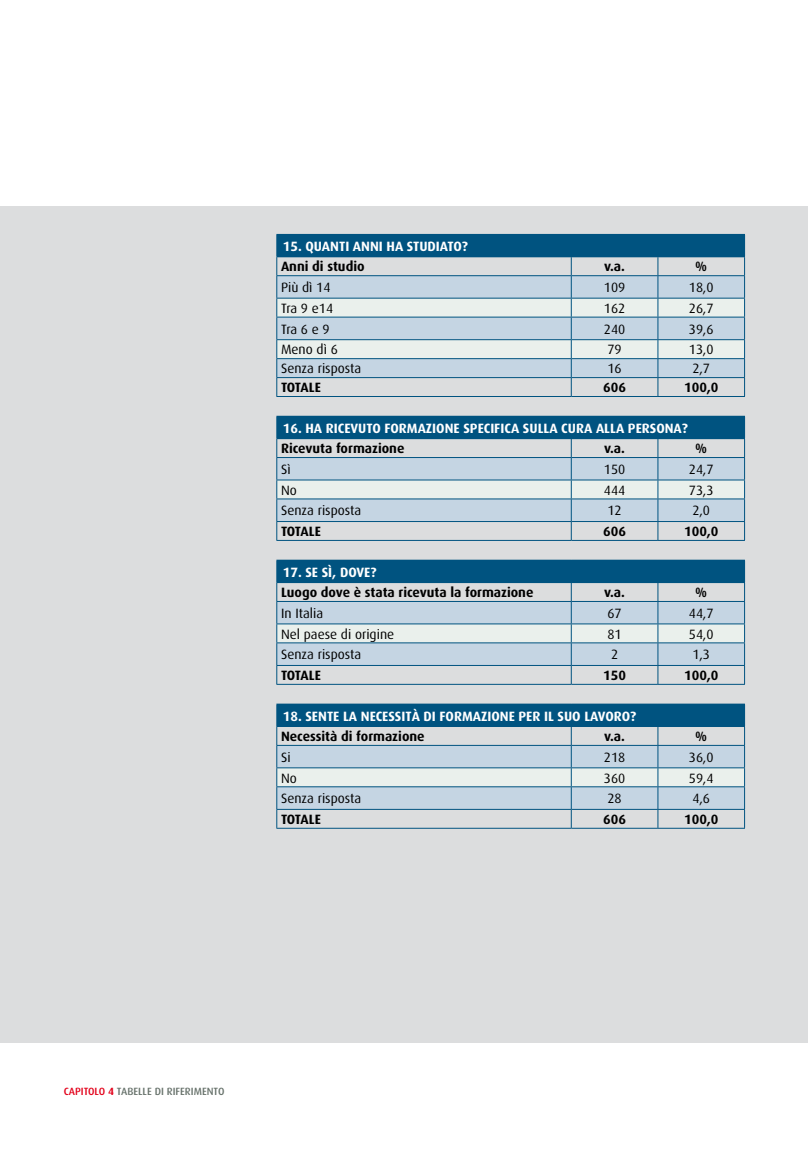
<style>
.page{position:relative;width:808px;height:1149px;background:#fff}
.page>*{position:absolute;margin:0;border:0;box-sizing:border-box;transform-origin:0 0}
.t1{font:13.5px "Dax";color:#000}
.t2{font:700 13.5px "Dax";color:#000}
.t3{font:700 13.5px "Dax";color:#fff}
.t4{font:500 10.5px "Dax";color:#67726b}
.s1{color:#e2001a}
.s2{font-weight:700;color:#e2001a}
</style>
<div class="page">
<div style="left:0;top:206px;width:808px;height:836px;background:#dcddde"></div>
<hr style="left:276px;top:234px;width:295px;height:1px;background:#005380">
<hr style="left:571px;top:234px;width:87px;height:1px;background:#005380">
<hr style="left:658px;top:234px;width:87px;height:1px;background:#005380">
<svg style="left:276px;top:235px;width:469px;height:161px"></svg>
<hr style="left:276px;top:396px;width:295px;height:1px;background:#005380">
<hr style="left:571px;top:396px;width:87px;height:1px;background:#005380">
<hr style="left:658px;top:396px;width:87px;height:1px;background:#005380">
<svg style="left:276px;top:416px;width:469px;height:124px"></svg>
<hr style="left:276px;top:540px;width:295px;height:1px;background:#005380">
<hr style="left:571px;top:540px;width:87px;height:1px;background:#005380">
<hr style="left:658px;top:540px;width:87px;height:1px;background:#005380">
<hr style="left:276px;top:559px;width:295px;height:1px;background:#005380">
<hr style="left:571px;top:559px;width:87px;height:1px;background:#005380">
<hr style="left:658px;top:559px;width:87px;height:1px;background:#005380">
<svg style="left:276px;top:560px;width:469px;height:123px"></svg>
<hr style="left:276px;top:683px;width:295px;height:1px;background:#005380">
<hr style="left:571px;top:683px;width:87px;height:1px;background:#005380">
<hr style="left:658px;top:683px;width:87px;height:1px;background:#005380">
<hr style="left:276px;top:703px;width:295px;height:1px;background:#005380">
<hr style="left:571px;top:703px;width:87px;height:1px;background:#005380">
<hr style="left:658px;top:703px;width:87px;height:1px;background:#005380">
<svg style="left:276px;top:704px;width:469px;height:123px"></svg>
<hr style="left:276px;top:827px;width:295px;height:1px;background:#005380">
<hr style="left:571px;top:827px;width:87px;height:1px;background:#005380">
<hr style="left:658px;top:827px;width:87px;height:1px;background:#005380">
<p class="t3" style="left:283px;top:238px;width:187px">15. QUANTI ANNI HA STUDIATO?</p>
<p class="t2" style="left:281px;top:259px;width:85px">ANNI DI STUDIO</p>
<p class="t2" style="left:604px;top:259px;width:22px">V.A.</p>
<p class="t2" style="left:695px;top:259px;width:13px">%</p>
<p class="t1" style="left:281px;top:280px;width:51px">Più dì 14</p>
<p class="t1" style="left:604px;top:280px;width:23px">109</p>
<p class="t1" style="left:689px;top:280px;width:26px">18,0</p>
<p class="t1" style="left:281px;top:300px;width:54px">Tra 9 e14</p>
<p class="t1" style="left:604px;top:300px;width:23px">162</p>
<p class="t1" style="left:689px;top:300px;width:26px">26,7</p>
<p class="t1" style="left:281px;top:321px;width:50px">Tra 6 e 9</p>
<p class="t1" style="left:604px;top:321px;width:23px">240</p>
<p class="t1" style="left:689px;top:321px;width:26px">39,6</p>
<p class="t1" style="left:281px;top:342px;width:58px">Meno dì 6</p>
<p class="t1" style="left:607px;top:342px;width:16px">79</p>
<p class="t1" style="left:689px;top:342px;width:26px">13,0</p>
<p class="t1" style="left:281px;top:361px;width:82px">Senza risposta</p>
<p class="t1" style="left:607px;top:361px;width:16px">16</p>
<p class="t1" style="left:692px;top:361px;width:19px">2,7</p>
<p class="t2" style="left:281px;top:380px;width:40px">TOTALE</p>
<p class="t2" style="left:603px;top:380px;width:24px">606</p>
<p class="t2" style="left:684px;top:380px;width:36px">100,0</p>
<p class="t3" style="left:283px;top:420px;width:407px">16. HA RICEVUTO FORMAZIONE SPECIFICA SULLA CURA ALLA PERSONA?</p>
<p class="t2" style="left:281px;top:441px;width:125px">RICEVUTA FORMAZIONE</p>
<p class="t2" style="left:604px;top:441px;width:22px">V.A.</p>
<p class="t2" style="left:695px;top:441px;width:13px">%</p>
<p class="t1" style="left:281px;top:461px;width:11px">Sì</p>
<p class="t1" style="left:604px;top:461px;width:23px">150</p>
<p class="t1" style="left:689px;top:461px;width:26px">24,7</p>
<p class="t1" style="left:281px;top:482px;width:17px">No</p>
<p class="t1" style="left:604px;top:482px;width:23px">444</p>
<p class="t1" style="left:689px;top:482px;width:26px">73,3</p>
<p class="t1" style="left:281px;top:503px;width:82px">Senza risposta</p>
<p class="t1" style="left:607px;top:503px;width:16px">12</p>
<p class="t1" style="left:692px;top:503px;width:19px">2,0</p>
<p class="t2" style="left:281px;top:523px;width:40px">TOTALE</p>
<p class="t2" style="left:603px;top:523px;width:24px">606</p>
<p class="t2" style="left:684px;top:523px;width:36px">100,0</p>
<p class="t3" style="left:283px;top:564px;width:95px">17. SE SÌ, DOVE?</p>
<p class="t2" style="left:281px;top:584px;width:254px">LUOGO DOVE È STATA RICEVUTA LA FORMAZIONE</p>
<p class="t2" style="left:604px;top:584px;width:22px">V.A.</p>
<p class="t2" style="left:695px;top:584px;width:13px">%</p>
<p class="t1" style="left:281px;top:605px;width:44px">In Italia</p>
<p class="t1" style="left:607px;top:605px;width:16px">67</p>
<p class="t1" style="left:689px;top:605px;width:26px">44,7</p>
<p class="t1" style="left:281px;top:626px;width:115px">Nel paese di origine</p>
<p class="t1" style="left:607px;top:626px;width:16px">81</p>
<p class="t1" style="left:689px;top:626px;width:26px">54,0</p>
<p class="t1" style="left:281px;top:647px;width:82px">Senza risposta</p>
<p class="t1" style="left:611px;top:647px;width:9px">2</p>
<p class="t1" style="left:692px;top:647px;width:19px">1,3</p>
<p class="t2" style="left:281px;top:667px;width:40px">TOTALE</p>
<p class="t2" style="left:603px;top:667px;width:24px">150</p>
<p class="t2" style="left:684px;top:667px;width:36px">100,0</p>
<p class="t3" style="left:283px;top:708px;width:355px">18. SENTE LA NECESSITÀ DI FORMAZIONE PER IL SUO LAVORO?</p>
<p class="t2" style="left:281px;top:728px;width:145px">NECESSITÀ DI FORMAZIONE</p>
<p class="t2" style="left:604px;top:728px;width:22px">V.A.</p>
<p class="t2" style="left:695px;top:728px;width:13px">%</p>
<p class="t1" style="left:281px;top:749px;width:11px">Si</p>
<p class="t1" style="left:604px;top:749px;width:23px">218</p>
<p class="t1" style="left:689px;top:749px;width:26px">36,0</p>
<p class="t1" style="left:281px;top:770px;width:17px">No</p>
<p class="t1" style="left:604px;top:770px;width:23px">360</p>
<p class="t1" style="left:689px;top:770px;width:26px">59,4</p>
<p class="t1" style="left:281px;top:790px;width:82px">Senza risposta</p>
<p class="t1" style="left:607px;top:790px;width:16px">28</p>
<p class="t1" style="left:692px;top:790px;width:19px">4,6</p>
<p class="t2" style="left:281px;top:811px;width:40px">TOTALE</p>
<p class="t2" style="left:603px;top:811px;width:24px">606</p>
<p class="t2" style="left:684px;top:811px;width:36px">100,0</p>
<p class="t4" style="left:64px;top:1085px;width:156px"><span class="s1">CAPITOLO</span> <span class="s2">4</span> TABELLE DI RIFERIMENTO</p>
</div>
